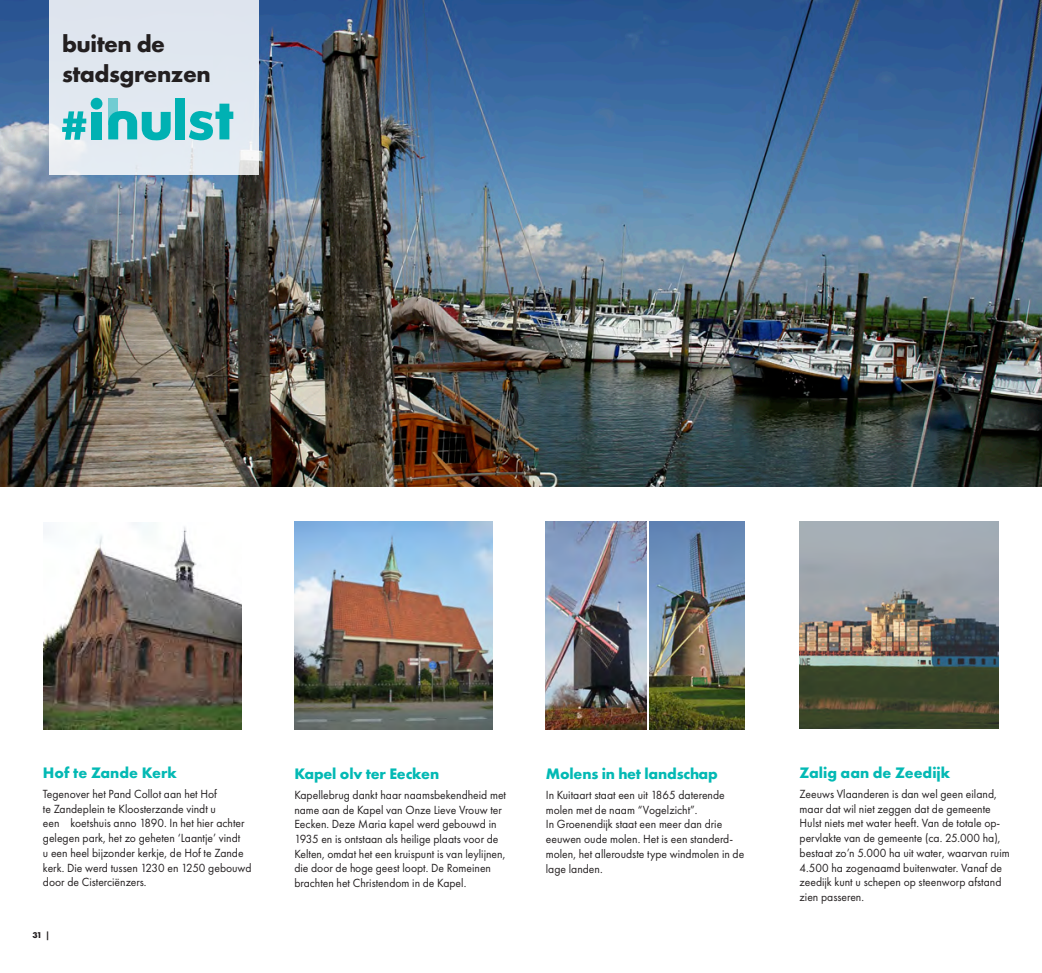
<style>
.page{position:relative;width:1042px;height:973px;background:#fff}
.page>*{position:absolute;margin:0;border:0;box-sizing:border-box;transform-origin:0 0}
.t1{font:700 24.5px/29.4px "Futura PT";letter-spacing:-.02em;color:#231f20}
.t2{font:700 15.75px "Futura PT";letter-spacing:-.01em;color:#03b9b4}
.t3{font:12.25px/14.7px "Futura PT";color:#231f20;scale:.95 1}
.t4{font:700 8.75px "Futura PT";color:#231f20}
</style>
<div class="page">
<img style="left:649px;top:522px;width:95px;height:207px">
<img style="left:44px;top:522px;width:197px;height:207px">
<img style="left:294px;top:522px;width:199px;height:207px">
<img style="left:0;top:0;width:1042px;height:486px">
<div style="left:50px;top:0;width:209px;height:175px;background:#e0e7f0"></div>
<img style="left:799px;top:521px;width:199px;height:207px">
<img style="left:546px;top:522px;width:100px;height:206px">
<div style="left:91px;top:112px;width:11px;height:27px;background:#00b1b3"></div>
<div style="left:108px;top:98px;width:10px;height:27px;background:#70ccd2"></div>
<div style="left:91px;top:98px;width:11px;height:11px;background:#00b1b3;border-radius:50%"></div>
<div style="left:175px;top:98px;width:10px;height:41px;background:#00b1b3"></div>
<svg style="left:108px;top:111px;width:63px;height:29px"></svg>
<svg style="left:189px;top:104px;width:44px;height:36px"></svg>
<svg style="left:62px;top:111px;width:24px;height:29px"></svg>
<p class="t1" style="left:62px;top:29px;width:150px">buiten de stadsgrenzen</p>
<p class="t2" style="left:43px;top:762px;width:136px">Hof te Zande Kerk</p>
<p class="t3" style="left:43px;top:786px;width:221px">Tegenover het Pand Collot aan het Hof<br>te Zandeplein te Kloosterzande vindt u<br>een koetshuis anno 1890. In het hier achter gelegen park, het zo geheten ‘Laantje’ vindt<br>u een heel bijzonder kerkje, de Hof te Zande kerk. Die werd tussen 1230 en 1250 gebouwd door de Cisterciënzers.</p>
<p class="t4" style="left:33px;top:929px;width:19px">31 |</p>
<p class="t2" style="left:294px;top:763px;width:146px">Kapel olv ter Eecken</p>
<p class="t3" style="left:294px;top:787px;width:224px">Kapellebrug dankt haar naamsbekendheid met name aan de Kapel van Onze Lieve Vrouw ter Eecken. Deze Maria kapel werd gebouwd in 1935 en is ontstaan als heilige plaats voor de Kelten, omdat het een kruispunt is van leylijnen, die door de hoge geest loopt. De Romeinen brachten het Christendom in de Kapel.</p>
<p class="t2" style="left:546px;top:763px;width:174px">Molens in het landschap</p>
<p class="t3" style="left:546px;top:787px;width:190px">In Kuitaart staat een uit 1865 daterende</p>
<p class="t3" style="left:546px;top:802px;width:161px">molen met de naam “Vogelzicht”.</p>
<p class="t3" style="left:546px;top:816px;width:187px">In Groenendijk staat een meer dan drie</p>
<p class="t3" style="left:546px;top:831px;width:199px">eeuwen oude molen. Het is een standerd-</p>
<p class="t3" style="left:546px;top:846px;width:210px">molen, het alleroudste type windmolen in de lage landen.</p>
<p class="t2" style="left:799px;top:762px;width:152px">Zalig aan de Zeedijk</p>
<p class="t3" style="left:799px;top:786px;width:223px">Zeeuws Vlaanderen is dan wel geen eiland, maar dat wil niet zeggen dat de gemeente Hulst niets met water heeft. Van de totale op&shy;pervlakte van de gemeente (ca. 25.000 ha), bestaat zo’n 5.000 ha uit water, waarvan ruim 4.500 ha zogenaamd buitenwater. Vanaf de zeedijk kunt u schepen op steenworp afstand zien passeren.</p>
</div>
